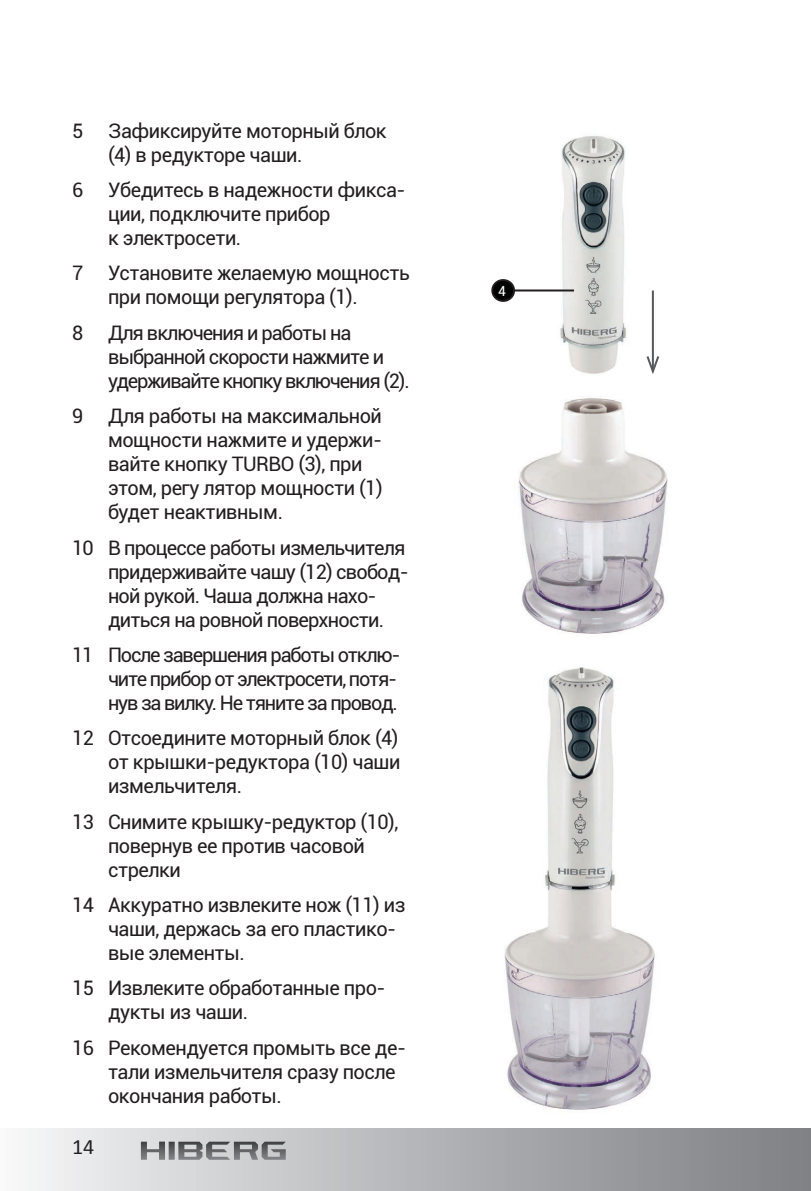
<style>
.page{position:relative;width:811px;height:1191px;background:#fff}
.page>*{position:absolute;margin:0;border:0;box-sizing:border-box;transform-origin:0 0}
.t1{font:22px "Calibri";color:#231f20}
.t2{font:20px/24px "Roboto";letter-spacing:-.025em;color:#231f20}
.t3{font:20px/24px "Roboto";letter-spacing:-.06em;color:#231f20}
.t4{font:20px/24px "Roboto";letter-spacing:-.05em;color:#231f20}
.t5{font:14px "Roboto";color:#fff}
</style>
<div class="page">
<div style="left:0;top:1128px;width:811px;height:63px;background:linear-gradient(to right,#f5f5f7,#7b7d81)"></div>
<svg style="left:141px;top:1141px;width:24px;height:18px"></svg>
<svg style="left:169px;top:1141px;width:6px;height:18px"></svg>
<svg style="left:178px;top:1141px;width:108px;height:18px;background:#939497"></svg>
<img style="left:494px;top:136px;width:174px;height:498px">
<img style="left:504px;top:667px;width:151px;height:443px">
<hr style="left:652px;top:290px;width:2px;height:81px;background:#57585a">
<svg style="left:645px;top:354px;width:16px;height:23px"></svg>
<hr style="left:503px;top:289px;width:71px;height:2px;background:#231f20">
<div style="left:492px;top:280px;width:22px;height:21px;background:#000;border-radius:50%"></div>
<div style="left:491px;top:279px;width:24px;height:23px;border:2px solid #231f20;border-radius:50%"></div>
<p class="t2" style="left:108px;top:118px;width:280px;text-indent:-36px">5 Зафиксируйте моторный блок (4) в редукторе чаши.</p>
<p class="t2" style="left:108px;top:177px;width:299px;text-indent:-36px">6 Убедитесь в надежности фикса&shy;ции, подключите прибор<br>к электросети.</p>
<p class="t2" style="left:108px;top:260px;width:303px;text-indent:-36px">7 Установите желаемую мощность при помощи регулятора (1).</p>
<p class="t4" style="left:108px;top:320px;width:303px;text-indent:-36px">8 Для включения и работы на выбранной скорости нажмите и удерживайте кнопку включения (2).</p>
<p class="t2" style="left:108px;top:403px;width:276px;text-indent:-36px">9 Для работы на максимальной мощности нажмите и удержи&shy;вайте кнопку TURBO (3), при этом, регу лятор мощности (1) будет неактивным.</p>
<p class="t2" style="left:108px;top:534px;width:302px;text-indent:-36px">10 В процессе работы измельчителя придерживайте чашу (12) свобод&shy;ной рукой. Чаша должна нахо&shy;диться на ровной поверхности.</p>
<p class="t3" style="left:108px;top:642px;width:294px;text-indent:-36px">11 После завершения работы отклю&shy;чите прибор от электросети, потя&shy;нув за вилку. Не тяните за провод.</p>
<p class="t2" style="left:108px;top:725px;width:294px;text-align:justify;text-indent:-36px">12 Отсоедините моторный блок (4) от крышки-редуктора (10) чаши измельчителя.</p>
<p class="t2" style="left:108px;top:808px;width:292px;text-indent:-36px">13 Снимите крышку-редуктор (10), повернув ее против часовой стрелки</p>
<p class="t2" style="left:108px;top:892px;width:299px;text-indent:-36px">14 Аккуратно извлеките нож (11) из чаши, держась за его пластико&shy;вые элементы.</p>
<p class="t2" style="left:108px;top:975px;width:279px;text-indent:-36px">15 Извлеките обработанные про&shy;дукты из чаши.</p>
<p class="t2" style="left:108px;top:1035px;width:299px;text-indent:-36px">16 Рекомендуется промыть все де&shy;тали измельчителя сразу после окончания работы.</p>
<p class="t1" style="left:72px;top:1133px;width:24px">14</p>
<p class="t5" style="left:498px;top:281px;width:9px">4</p>
</div>
